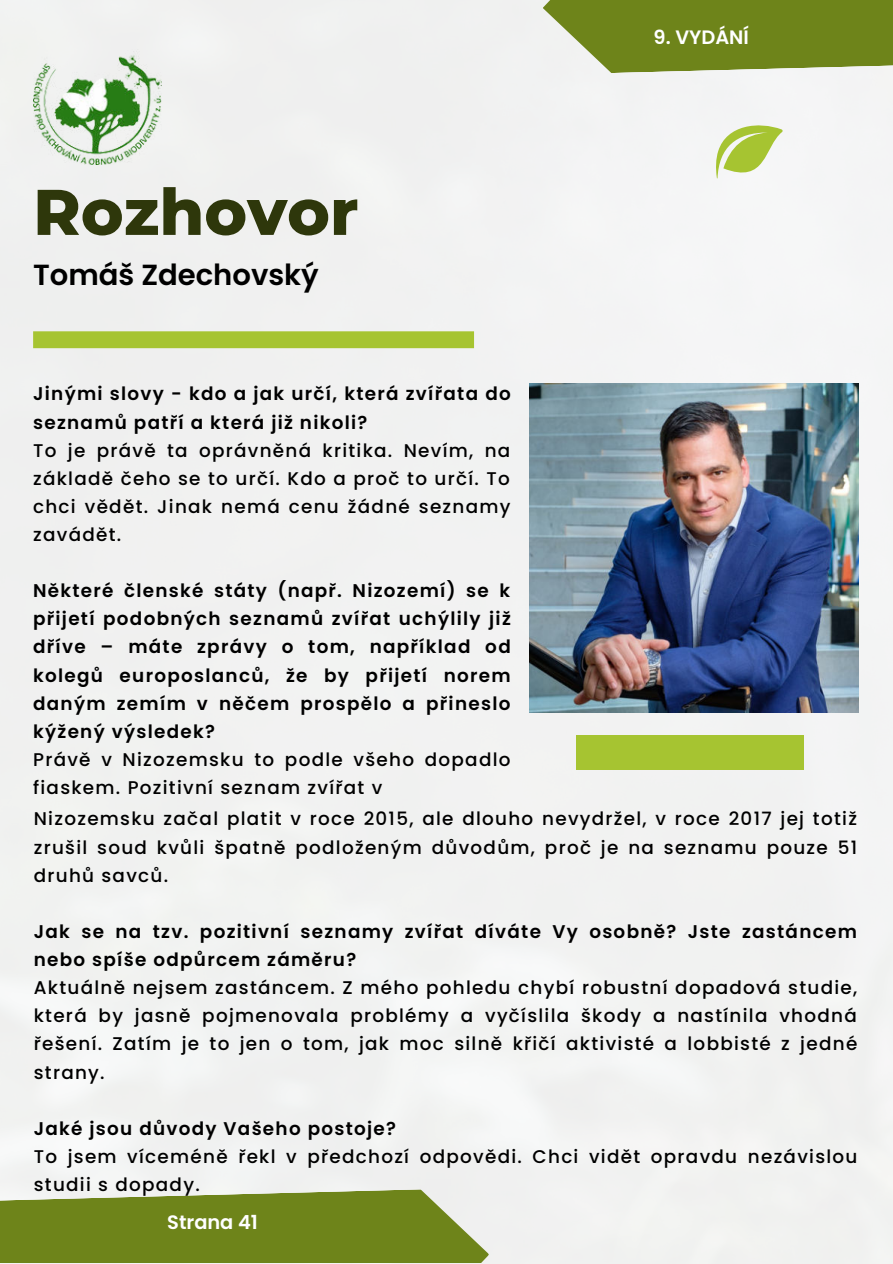
<style>
.page{position:relative;width:893px;height:1264px;background:#fff}
.page>*{position:absolute;margin:0;border:0;box-sizing:border-box;transform-origin:0 0}
.t1{font:800 64.35px "Montserrat";color:#2e370b}
.t2{font:600 29.1px "Poppins";color:#000}
.t3{font:600 19.35px "Poppins";color:#fff}
.t4{font:500 18.3px/28px "Poppins";letter-spacing:.07em;color:#000;text-align:justify}
.t5{font:600 18.3px/28px "Poppins";letter-spacing:.07em;color:#000}
</style>
<div class="page">
<div style="left:0;top:0;width:892px;height:1263px;background:#f1f2f1"></div>
<svg style="left:715px;top:121px;width:67px;height:64px"></svg>
<div style="left:576px;top:735px;width:227px;height:34px;background:#a6c431"></div>
<svg style="left:0;top:1189px;width:489px;height:73px;background:#7f9237"></svg>
<img style="left:33px;top:50px;width:128px;height:115px">
<svg style="left:542px;top:0;width:350px;height:73px;background:#7f9237"></svg>
<img style="left:529px;top:383px;width:329px;height:329px">
<div style="left:33px;top:331px;width:441px;height:17px;background:#a6c431"></div>
<h1 class="t1" style="left:33px;top:165px;width:327px">Rozhovor</h1>
<h2 class="t2" style="left:33px;top:258px;width:287px">Tomáš Zdechovský</h2>
<p class="t3" style="left:653px;top:26px;width:97px">9. VYDÁNÍ</p>
<p class="t5" style="left:33px;top:380px;width:479px">Jinými slovy - kdo a jak určí, která zvířata do seznamů patří a která již nikoli?</p>
<p class="t4" style="left:33px;top:436px;width:479px">To je právě ta oprávněná kritika. Nevím, na základě čeho se to určí. Kdo a proč to určí. To chci vědět. Jinak nemá cenu žádné seznamy zavádět.</p>
<p class="t5" style="left:33px;top:577px;width:479px;text-align:justify">Některé členské státy (např. Nizozemí) se k přijetí podobných seznamů zvířat uchýlily již dříve – máte zprávy o tom, například od kolegů europoslanců, že by přijetí norem daným zemím v něčem prospělo a přineslo kýžený výsledek?</p>
<p class="t4" style="left:33px;top:745px;width:479px">Právě v Nizozemsku to podle všeho dopadlo fiaskem. Pozitivní seznam zvířat v</p>
<p class="t4" style="left:34px;top:805px;width:824px">Nizozemsku začal platit v roce 2015, ale dlouho nevydržel, v roce 2017 jej totiž zrušil soud kvůli špatně podloženým důvodům, proč je na seznamu pouze 51 druhů savců.</p>
<p class="t5" style="left:34px;top:917px;width:824px">Jak se na tzv. pozitivní seznamy zvířat díváte Vy osobně? Jste zastáncem nebo spíše odpůrcem záměru?</p>
<p class="t4" style="left:34px;top:973px;width:825px">Aktuálně nejsem zastáncem. Z mého pohledu chybí robustní dopadová studie, která by jasně pojmenovala problémy a vyčíslila škody a nastínila vhodná řešení. Zatím je to jen o tom, jak moc silně křičí aktivisté a lobbisté z jedné strany.</p>
<p class="t5" style="left:34px;top:1114px;width:364px">Jaké jsou důvody Vašeho postoje?</p>
<p class="t4" style="left:34px;top:1142px;width:825px">To jsem víceméně řekl v předchozí odpovědi. Chci vidět opravdu nezávislou studii s dopady.</p>
<p class="t3" style="left:167px;top:1211px;width:92px">Strana 41</p>
</div>
